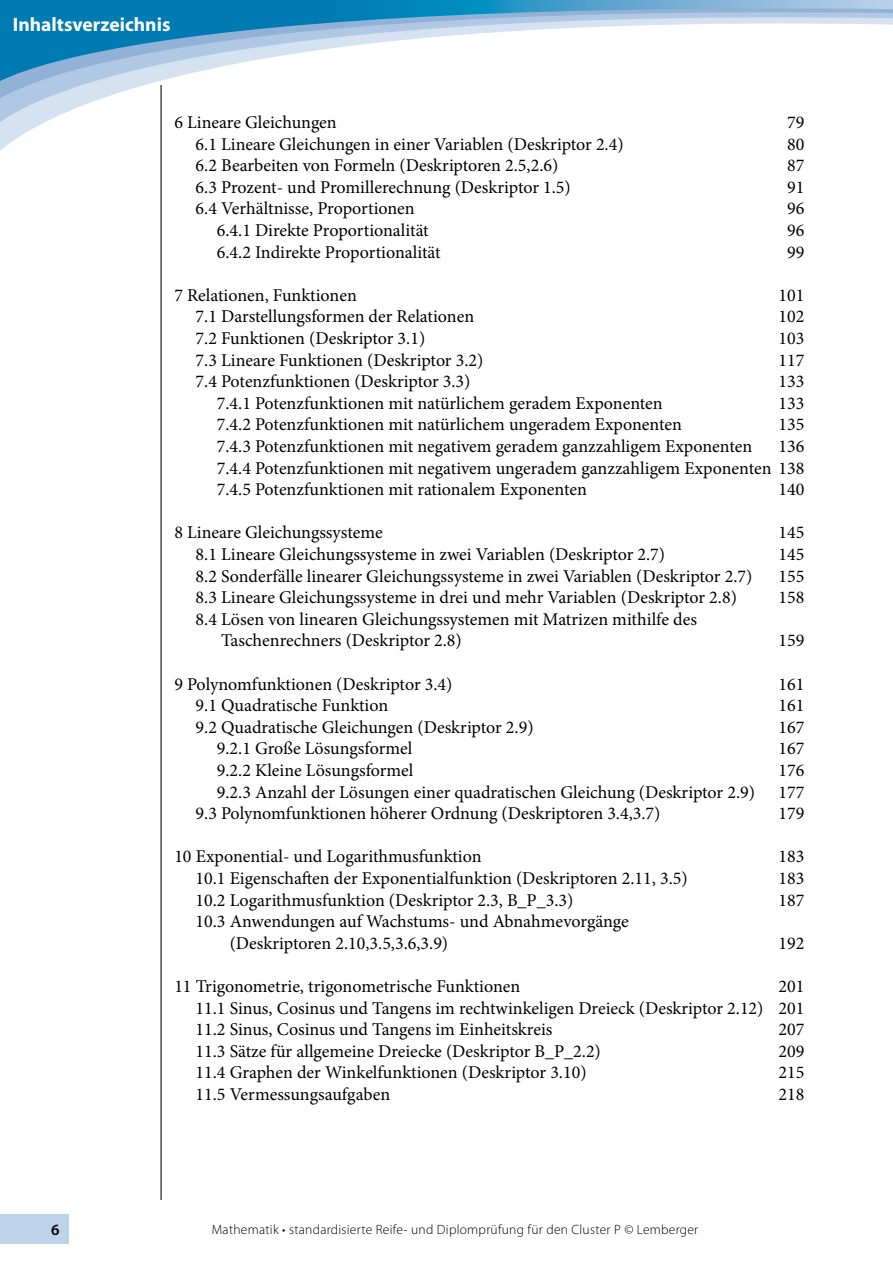
<style>
.page{position:relative;width:893px;height:1263px;background:#fff}
.page>*{position:absolute;margin:0;border:0;box-sizing:border-box;transform-origin:0 0}
.t1{font:700 19.5px "Myriad Pro";color:#fff}
.t2{font:18px/21.6px "Minion Pro";color:#000;text-align:justify}
.t3{font:600 15.75px "Myriad Pro";color:#000}
.t4{font:300 13.5px "Myriad Pro";letter-spacing:.02em;color:#000}
</style>
<div class="page">
<div style="left:0;top:1214px;width:68px;height:30px;background:#bdd3e9"></div>
<svg style="left:0;top:110px;width:161px;height:26px"></svg>
<svg style="left:0;top:91px;width:161px;height:19px"></svg>
<svg style="left:0;top:0;width:893px;height:91px"></svg>
<hr style="left:161px;top:85px;width:1px;height:1115px;background:#010202">
<p class="t1" style="left:13px;top:11px;width:159px">Inhaltsverzeichnis</p>
<p class="t2" style="left:174px;top:111px;width:164px">6 Lineare Gleichungen</p>
<p class="t2" style="left:787px;top:111px;width:19px">79</p>
<p class="t2" style="left:196px;top:133px;width:429px">6.1 Lineare Gleichungen in einer Variablen (Deskriptor 2.4)</p>
<p class="t2" style="left:787px;top:133px;width:19px">80</p>
<p class="t2" style="left:196px;top:155px;width:364px">6.2 Bearbeiten von Formeln (Deskriptoren 2.5,2.6)</p>
<p class="t2" style="left:787px;top:155px;width:19px">87</p>
<p class="t2" style="left:196px;top:176px;width:377px">6.3 Prozent- und Promillerechnung (Deskriptor 1.5)</p>
<p class="t2" style="left:787px;top:176px;width:19px">91</p>
<p class="t2" style="left:196px;top:198px;width:221px">6.4 Verhältnisse, Proportionen</p>
<p class="t2" style="left:787px;top:198px;width:19px">96</p>
<p class="t2" style="left:217px;top:219px;width:213px">6.4.1 Direkte Proportionalität</p>
<p class="t2" style="left:787px;top:219px;width:19px">96</p>
<p class="t2" style="left:217px;top:241px;width:225px">6.4.2 Indirekte Proportionalität</p>
<p class="t2" style="left:787px;top:241px;width:19px">99</p>
<p class="t2" style="left:174px;top:284px;width:184px">7 Relationen, Funktionen</p>
<p class="t2" style="left:778px;top:284px;width:27px">101</p>
<p class="t2" style="left:196px;top:306px;width:280px">7.1 Darstellungsformen der Relationen</p>
<p class="t2" style="left:778px;top:306px;width:27px">102</p>
<p class="t2" style="left:196px;top:327px;width:231px">7.2 Funktionen (Deskriptor 3.1)</p>
<p class="t2" style="left:778px;top:327px;width:27px">103</p>
<p class="t2" style="left:196px;top:349px;width:289px">7.3 Lineare Funktionen (Deskriptor 3.2)</p>
<p class="t2" style="left:778px;top:349px;width:27px">117</p>
<p class="t2" style="left:196px;top:371px;width:276px">7.4 Potenzfunktionen (Deskriptor 3.3)</p>
<p class="t2" style="left:778px;top:371px;width:27px">133</p>
<p class="t2" style="left:217px;top:392px;width:447px">7.4.1 Potenzfunktionen mit natürlichem geradem Exponenten</p>
<p class="t2" style="left:778px;top:392px;width:27px">133</p>
<p class="t2" style="left:217px;top:414px;width:467px">7.4.2 Potenzfunktionen mit natürlichem ungeradem Exponenten</p>
<p class="t2" style="left:778px;top:414px;width:27px">135</p>
<p class="t2" style="left:217px;top:435px;width:537px">7.4.3 Potenzfunktionen mit negativem geradem ganzzahligem Exponenten</p>
<p class="t2" style="left:217px;top:435px;width:589px;text-indent:562px">136<br>7.4.4 Potenzfunktionen mit negativem ungeradem ganzzahligem Exponenten 138<br>7.4.5 Potenzfunktionen mit rationalem Exponenten</p>
<p class="t2" style="left:778px;top:479px;width:27px">140</p>
<p class="t2" style="left:174px;top:522px;width:210px">8 Lineare Gleichungssysteme</p>
<p class="t2" style="left:778px;top:522px;width:27px">145</p>
<p class="t2" style="left:196px;top:543px;width:471px">8.1 Lineare Gleichungssysteme in zwei Variablen (Deskriptor 2.7)</p>
<p class="t2" style="left:778px;top:543px;width:27px">145</p>
<p class="t2" style="left:196px;top:565px;width:558px">8.2 Sonderfälle linearer Gleichungssysteme in zwei Variablen (Deskriptor 2.7)</p>
<p class="t2" style="left:778px;top:565px;width:27px">155</p>
<p class="t2" style="left:196px;top:587px;width:543px">8.3 Lineare Gleichungssysteme in drei und mehr Variablen (Deskriptor 2.8)</p>
<p class="t2" style="left:778px;top:587px;width:27px">158</p>
<p class="t2" style="left:221px;top:608px;width:477px;text-indent:-25px">8.4 Lösen von linearen Gleichungssystemen mit Matrizen mithilfe des<br>Taschenrechners (Deskriptor 2.8)</p>
<p class="t2" style="left:778px;top:630px;width:27px">159</p>
<p class="t2" style="left:174px;top:673px;width:280px">9 Polynomfunktionen (Deskriptor 3.4)</p>
<p class="t2" style="left:778px;top:673px;width:27px">161</p>
<p class="t2" style="left:196px;top:695px;width:194px">9.1 Quadratische Funktion</p>
<p class="t2" style="left:778px;top:695px;width:27px">161</p>
<p class="t2" style="left:196px;top:716px;width:339px">9.2 Quadratische Gleichungen (Deskriptor 2.9)</p>
<p class="t2" style="left:778px;top:716px;width:27px">167</p>
<p class="t2" style="left:217px;top:738px;width:197px">9.2.1 Große Lösungsformel</p>
<p class="t2" style="left:778px;top:738px;width:27px">167</p>
<p class="t2" style="left:217px;top:759px;width:198px">9.2.2 Kleine Lösungsformel</p>
<p class="t2" style="left:778px;top:759px;width:27px">176</p>
<p class="t2" style="left:217px;top:781px;width:540px">9.2.3 Anzahl der Lösungen einer quadratischen Gleichung (Deskriptor 2.9)</p>
<p class="t2" style="left:778px;top:781px;width:27px">177</p>
<p class="t2" style="left:196px;top:803px;width:466px">9.3 Polynomfunktionen höherer Ordnung (Deskriptoren 3.4,3.7)</p>
<p class="t2" style="left:778px;top:803px;width:27px">179</p>
<p class="t2" style="left:174px;top:846px;width:309px">10 Exponential- und Logarithmusfunktion</p>
<p class="t2" style="left:778px;top:846px;width:27px">183</p>
<p class="t2" style="left:196px;top:867px;width:494px">10.1 Eigenschaften der Exponentialfunktion (Deskriptoren 2.11, 3.5)</p>
<p class="t2" style="left:778px;top:867px;width:27px">183</p>
<p class="t2" style="left:196px;top:889px;width:379px">10.2 Logarithmusfunktion (Deskriptor 2.3, B_P_3.3)</p>
<p class="t2" style="left:778px;top:889px;width:27px">187</p>
<p class="t2" style="left:230px;top:911px;width:401px;text-indent:-34px">10.3 Anwendungen auf Wachstums- und Abnahmevorgänge (Deskriptoren 2.10,3.5,3.6,3.9)</p>
<p class="t2" style="left:778px;top:932px;width:27px">192</p>
<p class="t2" style="left:174px;top:975px;width:347px">11 Trigonometrie, trigonometrische Funktionen</p>
<p class="t2" style="left:196px;top:975px;width:610px;text-indent:583px">201<br>11.1 Sinus, Cosinus und Tangens im rechtwinkeligen Dreieck (Deskriptor 2.12) 201<br>11.2 Sinus, Cosinus und Tangens im Einheitskreis</p>
<p class="t2" style="left:778px;top:1019px;width:27px">207</p>
<p class="t2" style="left:196px;top:1040px;width:407px">11.3 Sätze für allgemeine Dreiecke (Deskriptor B_P_2.2)</p>
<p class="t2" style="left:778px;top:1040px;width:27px">209</p>
<p class="t2" style="left:196px;top:1062px;width:392px">11.4 Graphen der Winkelfunktionen (Deskriptor 3.10)</p>
<p class="t2" style="left:778px;top:1062px;width:27px">215</p>
<p class="t2" style="left:196px;top:1083px;width:196px">11.5 Vermessungsaufgaben</p>
<p class="t2" style="left:778px;top:1083px;width:27px">218</p>
<p class="t3" style="left:51px;top:1219px;width:10px">6</p>
<p class="t4" style="left:212px;top:1221px;width:488px">Mathematik • standardisierte Reife- und Diplomprüfung für den Cluster P © Lemberger</p>
</div>
